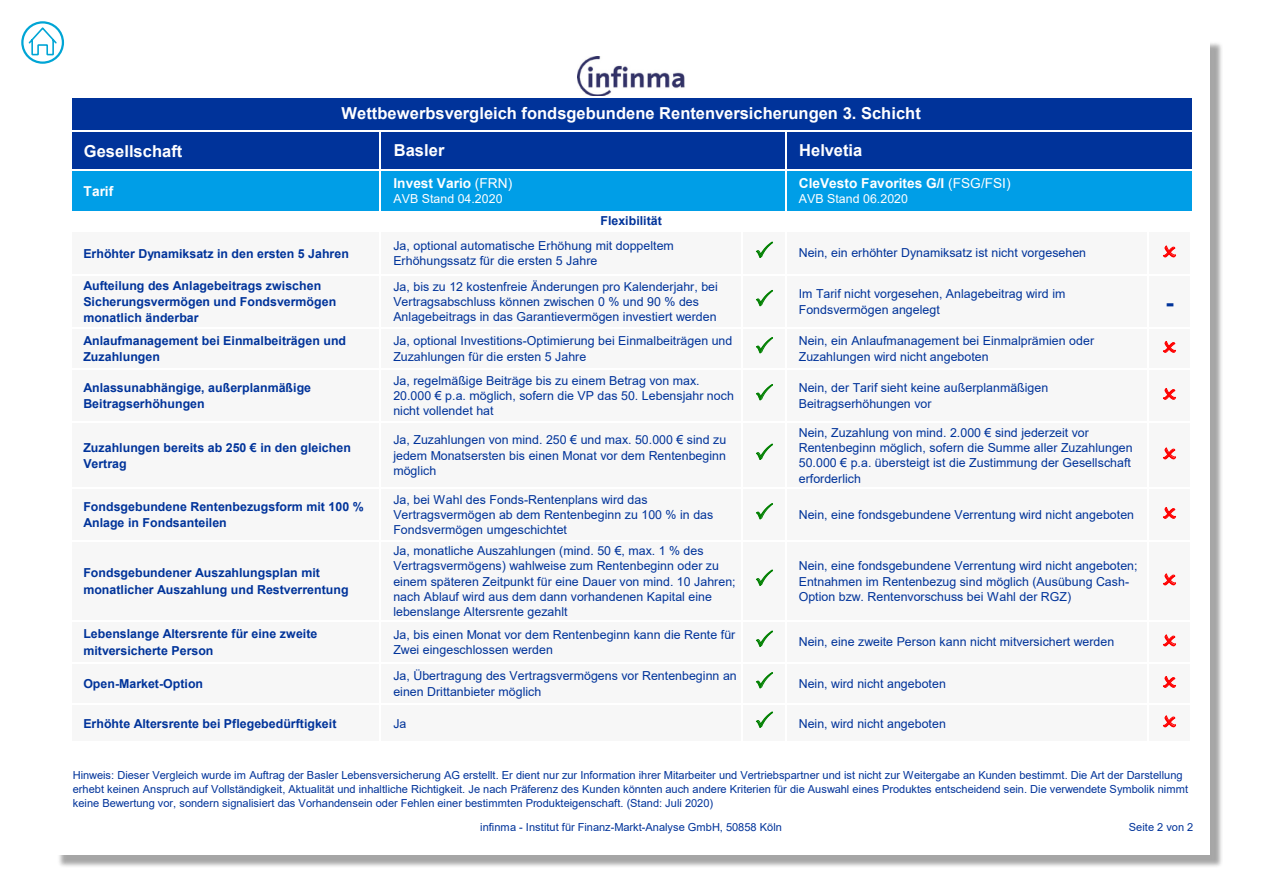
<style>
.page{position:relative;width:1263px;height:893px;background:#fff}
.page>*{position:absolute;margin:0;border:0;box-sizing:border-box;transform-origin:0 0}
.t1{font:700 24.75px "Arial";color:#00339a}
.t2{font:700 16.5px "Arial";color:#fff}
.t3{font:700 13.65px "Arial";color:#fff}
.t4{font:12.3px/15.3px "Arial";letter-spacing:.005em;color:#00339a}
.t5{font:700 12.3px/16.2px "Arial";color:#00339a}
.t6{font:12.3px "Arial";color:#fff}
.t7{font:11.1px/14px "Arial";color:#00339a}
.s1{font-weight:400}
</style>
<div class="page">
<div style="left:57px;top:41px;width:1166px;height:828px;background:#000;opacity:.35"></div>
<div style="left:53px;top:38px;width:1157px;height:817px;background:#fff"></div>
<img style="left:577px;top:57px;width:108px;height:39px">
<div style="left:71px;top:97px;width:1120px;height:73px;background:#00339a"></div>
<div style="left:71px;top:170px;width:1120px;height:42px;background:#009ee7"></div>
<hr style="left:380px;top:132px;width:1px;height:39px;background:#fff">
<hr style="left:380px;top:171px;width:1px;height:40px;background:#fff">
<hr style="left:785px;top:132px;width:1px;height:80px;background:#fff">
<hr style="left:71px;top:131px;width:1120px;height:1px;background:#fff">
<hr style="left:71px;top:169px;width:1120px;height:2px;background:#fff">
<div style="left:71px;top:231px;width:1120px;height:511px;background:#f7f7f7"></div>
<hr style="left:380px;top:232px;width:1px;height:510px;background:#fff">
<hr style="left:741px;top:232px;width:2px;height:510px;background:#fff">
<hr style="left:785px;top:232px;width:1px;height:510px;background:#fff">
<hr style="left:1147px;top:232px;width:1px;height:510px;background:#fff">
<hr style="left:71px;top:211px;width:1121px;height:1px;background:#fff">
<hr style="left:71px;top:230px;width:1121px;height:2px;background:#fff">
<hr style="left:71px;top:275px;width:1121px;height:1px;background:#fff">
<hr style="left:71px;top:327px;width:1121px;height:1px;background:#fff">
<hr style="left:71px;top:369px;width:1121px;height:1px;background:#fff">
<hr style="left:71px;top:421px;width:1121px;height:2px;background:#fff">
<hr style="left:71px;top:488px;width:1121px;height:1px;background:#fff">
<hr style="left:71px;top:540px;width:1121px;height:2px;background:#fff">
<hr style="left:71px;top:621px;width:1121px;height:1px;background:#fff">
<hr style="left:71px;top:662px;width:1121px;height:1px;background:#fff">
<hr style="left:71px;top:704px;width:1121px;height:1px;background:#fff">
<hr style="left:71px;top:741px;width:1121px;height:1px;background:#fff">
<div style="left:21px;top:21px;width:43px;height:43px;border:2px solid #00a5d5;border-radius:50%"></div>
<svg style="left:27px;top:26px;width:31px;height:30px"></svg>
<p class="t2" style="left:84px;top:139px;width:100px">Gesellschaft</p>
<p class="t3" style="left:84px;top:181px;width:31px">Tarif</p>
<p class="t2" style="left:342px;top:102px;width:581px">Wettbewerbsvergleich fondsgebundene Rentenversicherungen 3. Schicht</p>
<p class="t2" style="left:394px;top:139px;width:52px">Basler</p>
<p class="t2" style="left:799px;top:139px;width:65px">Helvetia</p>
<p class="t3" style="left:393px;top:173px;width:120px">Invest Vario <span class="s1">(FRN)</span></p>
<p class="t6" style="left:393px;top:191px;width:111px">AVB Stand 04.2020</p>
<p class="t3" style="left:799px;top:173px;width:213px">CleVesto Favorites G/I <span class="s1">(FSG/FSI)</span></p>
<p class="t6" style="left:799px;top:191px;width:111px">AVB Stand 06.2020</p>
<p class="t5" style="left:600px;top:213px;width:63px">Flexibilität</p>
<p class="t5" style="left:83px;top:245px;width:267px">Erhöhter Dynamiksatz in den ersten 5 Jahren</p>
<p class="t4" style="left:393px;top:238px;width:282px">Ja, optional automatische Erhöhung mit doppeltem<br>Erhöhungssatz für die ersten 5 Jahre</p>
<p class="t4" style="left:799px;top:245px;width:289px">Nein, ein erhöhter Dynamiksatz ist nicht vorgesehen</p>
<p class="t5" style="left:83px;top:277px;width:254px">Aufteilung des Anlagebeitrags zwischen<br>Sicherungsvermögen und Fondsvermögen monatlich änderbar</p>
<p class="t4" style="left:393px;top:279px;width:326px">Ja, bis zu 12 kostenfreie Änderungen pro Kalenderjahr, bei<br>Vertragsabschluss können zwischen 0 % und 90 % des<br>Anlagebeitrags in das Garantievermögen investiert werden</p>
<p class="t4" style="left:799px;top:286px;width:268px">Im Tarif nicht vorgesehen, Anlagebeitrag wird im<br>Fondsvermögen angelegt</p>
<p class="t5" style="left:83px;top:333px;width:264px">Anlaufmanagement bei Einmalbeiträgen und<br>Zuzahlungen</p>
<p class="t4" style="left:393px;top:333px;width:341px">Ja, optional Investitions-Optimierung bei Einmalbeiträgen und<br>Zuzahlungen für die ersten 5 Jahre</p>
<p class="t4" style="left:799px;top:333px;width:297px">Nein, ein Anlaufmanagement bei Einmalprämien oder<br>Zuzahlungen wird nicht angeboten</p>
<p class="t5" style="left:83px;top:380px;width:229px">Anlassunabhängige, außerplanmäßige<br>Beitragserhöhungen</p>
<p class="t4" style="left:393px;top:373px;width:342px">Ja, regelmäßige Beiträge bis zu einem Betrag von max.<br>20.000 € p.a. möglich, sofern die VP das 50. Lebensjahr noch nicht vollendet hat</p>
<p class="t4" style="left:799px;top:380px;width:251px">Nein, der Tarif sieht keine außerplanmäßigen<br>Beitragserhöhungen vor</p>
<p class="t5" style="left:83px;top:439px;width:269px">Zuzahlungen bereits ab 250 € in den gleichen<br>Vertrag</p>
<p class="t4" style="left:393px;top:432px;width:334px;text-align:justify">Ja, Zuzahlungen von mind. 250 € und max. 50.000 € sind zu jedem Monatsersten bis einen Monat vor dem Rentenbeginn möglich</p>
<p class="t4" style="left:799px;top:424px;width:335px">Nein, Zuzahlung von mind. 2.000 € sind jederzeit vor Rentenbeginn möglich, sofern die Summe aller Zuzahlungen 50.000 € p.a. übersteigt ist die Zustimmung der Gesellschaft erforderlich</p>
<p class="t5" style="left:83px;top:499px;width:282px">Fondsgebundene Rentenbezugsform mit 100 %<br>Anlage in Fondsanteilen</p>
<p class="t4" style="left:393px;top:492px;width:321px">Ja, bei Wahl des Fonds-Rentenplans wird das<br>Vertragsvermögen ab dem Rentenbeginn zu 100 % in das<br>Fondsvermögen umgeschichtet</p>
<p class="t4" style="left:799px;top:507px;width:337px">Nein, eine fondsgebundene Verrentung wird nicht angeboten</p>
<p class="t5" style="left:83px;top:565px;width:267px">Fondsgebundener Auszahlungsplan mit monatlicher Auszahlung und Restverrentung</p>
<p class="t4" style="left:393px;top:543px;width:344px">Ja, monatliche Auszahlungen (mind. 50 €, max. 1 % des Vertragsvermögens) wahlweise zum Rentenbeginn oder zu einem späteren Zeitpunkt für eine Dauer von mind. 10 Jahren; nach Ablauf wird aus dem dann vorhandenen Kapital eine lebenslange Altersrente gezahlt</p>
<p class="t4" style="left:799px;top:558px;width:340px">Nein, eine fondsgebundene Verrentung wird nicht angeboten;<br>Entnahmen im Rentenbezug sind möglich (Ausübung Cash-<br>Option bzw. Rentenvorschuss bei Wahl der RGZ)</p>
<p class="t5" style="left:83px;top:626px;width:236px">Lebenslange Altersrente für eine zweite mitversicherte Person</p>
<p class="t4" style="left:393px;top:627px;width:343px">Ja, bis einen Monat vor dem Rentenbeginn kann die Rente für<br>Zwei eingeschlossen werden</p>
<p class="t4" style="left:799px;top:634px;width:317px">Nein, eine zweite Person kann nicht mitversichert werden</p>
<p class="t5" style="left:83px;top:676px;width:121px">Open-Market-Option</p>
<p class="t4" style="left:393px;top:668px;width:345px">Ja, Übertragung des Vertragsvermögens vor Rentenbeginn an einen Drittanbieter möglich</p>
<p class="t4" style="left:799px;top:676px;width:149px">Nein, wird nicht angeboten</p>
<p class="t5" style="left:83px;top:715px;width:255px">Erhöhte Altersrente bei Pflegebedürftigkeit</p>
<p class="t4" style="left:393px;top:715px;width:15px">Ja</p>
<p class="t4" style="left:799px;top:715px;width:149px">Nein, wird nicht angeboten</p>
<p class="t1" style="left:1165px;top:284px;width:10px">-</p>
<p class="t7" style="left:73px;top:768px;width:1117px">Hinweis: Dieser Vergleich wurde im Auftrag der Basler Lebensversicherung AG erstellt. Er dient nur zur Information ihrer Mitarbeiter und Vertriebspartner und ist nicht zur Weitergabe an Kunden bestimmt. Die Art der Darstellung erhebt keinen Anspruch auf Vollständigkeit, Aktualität und inhaltliche Richtigkeit. Je nach Präferenz des Kunden könnten auch andere Kriterien für die Auswahl eines Produktes entscheidend sein. Die verwendete Symbolik nimmt keine Bewertung vor, sondern signalisiert das Vorhandensein oder Fehlen einer bestimmten Produkteigenschaft. (Stand: Juli 2020)</p>
<p class="t7" style="left:480px;top:820px;width:303px">infinma - Institut für Finanz-Markt-Analyse GmbH, 50858 Köln</p>
<p class="t7" style="left:1129px;top:820px;width:66px">Seite 2 von 2</p>
</div>
